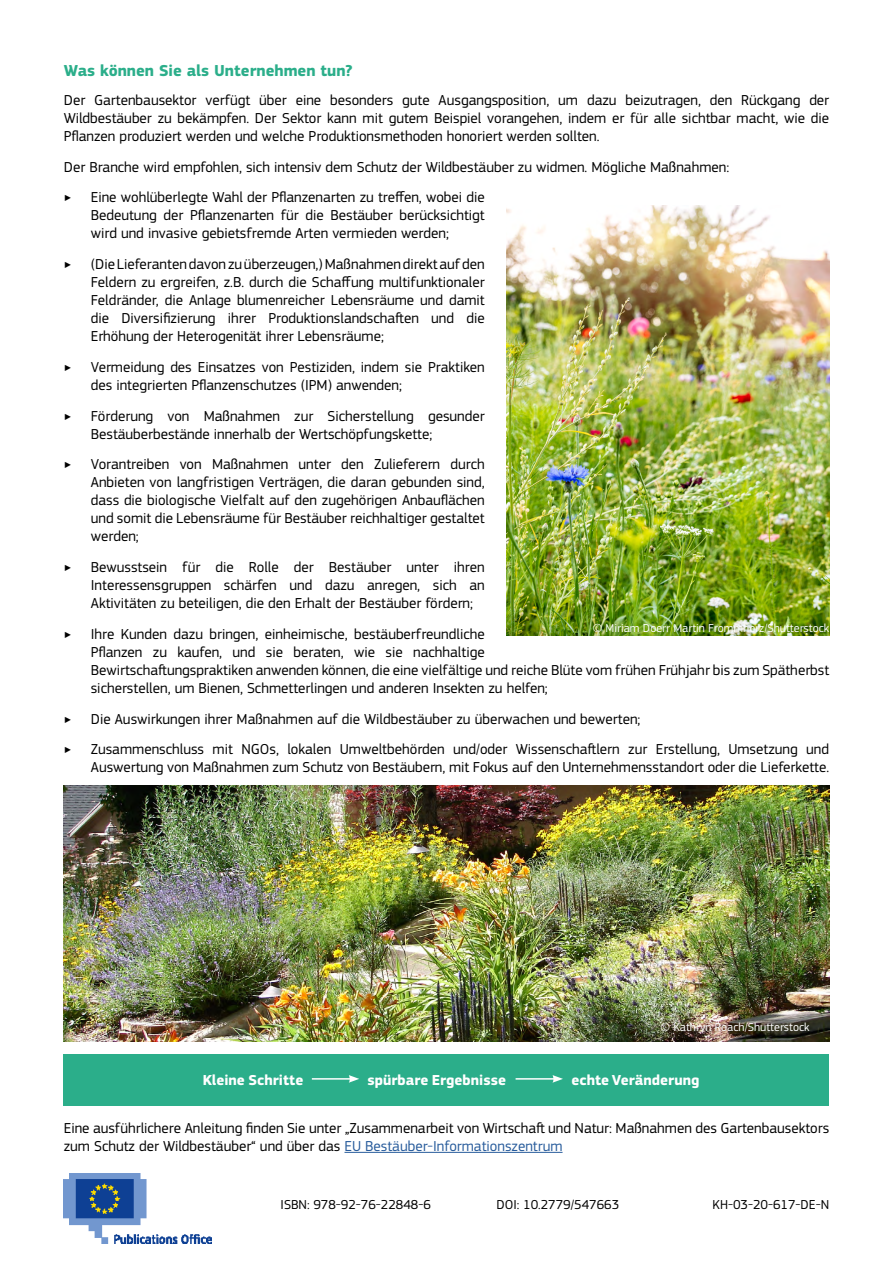
<style>
.page{position:relative;width:893px;height:1263px;background:#fff}
.page>*{position:absolute;margin:0;border:0;box-sizing:border-box;transform-origin:0 0}
.t1{font:700 16.5px "EC Square Sans Pro";color:#2bae8a}
.t2{font:15px/18px "EC Square Sans Pro";color:#000}
.t3{font:700 15px "EC Square Sans Pro";color:#fff}
.t4{font:13.5px "EC Square Sans Pro";color:#000}
.t5{font:12px "EC Square Sans Pro";color:#fff}
.s1{color:#275b9b}
</style>
<div class="page">
<hr style="left:344px;top:1152px;width:219px;height:1px;background:#275b9b">
<div style="left:64px;top:1054px;width:765px;height:51px;background:#2bae8a"></div>
<hr style="left:312px;top:1078px;width:39px;height:1px;background:#fff">
<svg style="left:349px;top:1075px;width:10px;height:8px"></svg>
<hr style="left:516px;top:1078px;width:39px;height:1px;background:#fff">
<svg style="left:552px;top:1075px;width:11px;height:8px"></svg>
<img style="left:506px;top:205px;width:323px;height:431px">
<img style="left:64px;top:786px;width:765px;height:255px">
<img style="left:64px;top:1174px;width:148px;height:70px">
<p class="t1" style="left:64px;top:61px;width:290px">Was können Sie als Unternehmen tun?</p>
<p class="t2" style="left:64px;top:91px;width:767px;text-align:justify">Der Gartenbausektor verfügt über eine besonders gute Ausgangsposition, um dazu beizutragen, den Rückgang der Wildbestäuber zu bekämpfen. Der Sektor kann mit gutem Beispiel vorangehen, indem er für alle sichtbar macht, wie die Pflanzen produziert werden und welche Produktionsmethoden honoriert werden sollten.</p>
<p class="t2" style="left:64px;top:151px;width:667px;line-height:30.8px">Der Branche wird empfohlen, sich intensiv dem Schutz der Wildbestäuber zu widmen. Mögliche Maßnahmen: ‣</p>
<p class="t2" style="left:91px;top:188px;width:395px;text-align:justify">Eine wohlüberlegte Wahl der Pflanzenarten zu treffen, wobei die Bedeutung der Pflanzenarten für die Bestäuber berücksichtigt wird und invasive gebietsfremde Arten vermieden werden;</p>
<p class="t2" style="left:64px;top:255px;width:9px">‣</p>
<p class="t2" style="left:91px;top:255px;width:395px;text-align:justify">(Die Lieferanten davon zu überzeugen,) Maßnahmen direkt auf den Feldern zu ergreifen, z.B. durch die Schaffung multifunktionaler Feldränder, die Anlage blumenreicher Lebensräume und damit die Diversifizierung ihrer Produktionslandschaften und die Erhöhung der Heterogenität ihrer Lebensräume;</p>
<p class="t2" style="left:64px;top:358px;width:9px">‣</p>
<p class="t2" style="left:91px;top:358px;width:395px">Vermeidung des Einsatzes von Pestiziden, indem sie Praktiken des integrierten Pflanzenschutzes (IPM) anwenden;</p>
<p class="t2" style="left:64px;top:407px;width:9px">‣</p>
<p class="t2" style="left:91px;top:407px;width:395px">Förderung von Maßnahmen zur Sicherstellung gesunder<br>Bestäuberbestände innerhalb der Wertschöpfungskette;</p>
<p class="t2" style="left:64px;top:455px;width:9px">‣</p>
<p class="t2" style="left:91px;top:455px;width:395px;text-align:justify">Vorantreiben von Maßnahmen unter den Zulieferern durch Anbieten von langfristigen Verträgen, die daran gebunden sind, dass die biologische Vielfalt auf den zugehörigen Anbauflächen und somit die Lebensräume für Bestäuber reichhaltiger gestaltet werden;</p>
<p class="t2" style="left:64px;top:558px;width:9px">‣</p>
<p class="t2" style="left:91px;top:558px;width:395px;text-align:justify">Bewusstsein für die Rolle der Bestäuber unter ihren Interessensgruppen schärfen und dazu anregen, sich an Aktivitäten zu beteiligen, die den Erhalt der Bestäuber fördern;</p>
<p class="t2" style="left:64px;top:625px;width:9px">‣</p>
<p class="t2" style="left:91px;top:625px;width:740px">Ihre Kunden dazu bringen, einheimische, bestäuberfreundliche<br>Pflanzen zu kaufen, und sie beraten, wie sie nachhaltige<br>Bewirtschaftungspraktiken anwenden können, die eine vielfältige und reiche Blüte vom frühen Frühjahr bis zum Spätherbst sicherstellen, um Bienen, Schmetterlingen und anderen Insekten zu helfen;</p>
<p class="t2" style="left:64px;top:710px;width:9px">‣</p>
<p class="t2" style="left:91px;top:710px;width:551px">Die Auswirkungen ihrer Maßnahmen auf die Wildbestäuber zu überwachen und bewerten;</p>
<p class="t2" style="left:64px;top:740px;width:9px">‣</p>
<p class="t2" style="left:91px;top:740px;width:740px">Zusammenschluss mit NGOs, lokalen Umweltbehörden und/oder Wissenschaftlern zur Erstellung, Umsetzung und<br>Auswertung von Maßnahmen zum Schutz von Bestäubern, mit Fokus auf den Unternehmensstandort oder die Lieferkette.</p>
<p class="t5" style="left:593px;top:620px;width:238px">© Miriam Doerr Martin Frommherz/Shutterstock</p>
<p class="t5" style="left:661px;top:1020px;width:150px">© Kathryn Roach/Shutterstock</p>
<p class="t3" style="left:203px;top:1070px;width:102px">Kleine Schritte</p>
<p class="t3" style="left:368px;top:1070px;width:140px">spürbare Ergebnisse</p>
<p class="t3" style="left:571px;top:1070px;width:129px">echte Veränderung</p>
<p class="t2" style="left:64px;top:1119px;width:767px">Eine ausführlichere Anleitung finden Sie unter „Zusammenarbeit von Wirtschaft und Natur: Maßnahmen des Gartenbausektors zum Schutz der Wildbestäuber“ und über das <span class="s1">EU Bestäuber-Informationszentrum</span></p>
<p class="t4" style="left:281px;top:1197px;width:152px">ISBN: 978-92-76-22848-6</p>
<p class="t4" style="left:497px;top:1197px;width:124px">DOI: 10.2779/547663</p>
<p class="t4" style="left:713px;top:1197px;width:118px">KH-03-20-617-DE-N</p>
</div>
